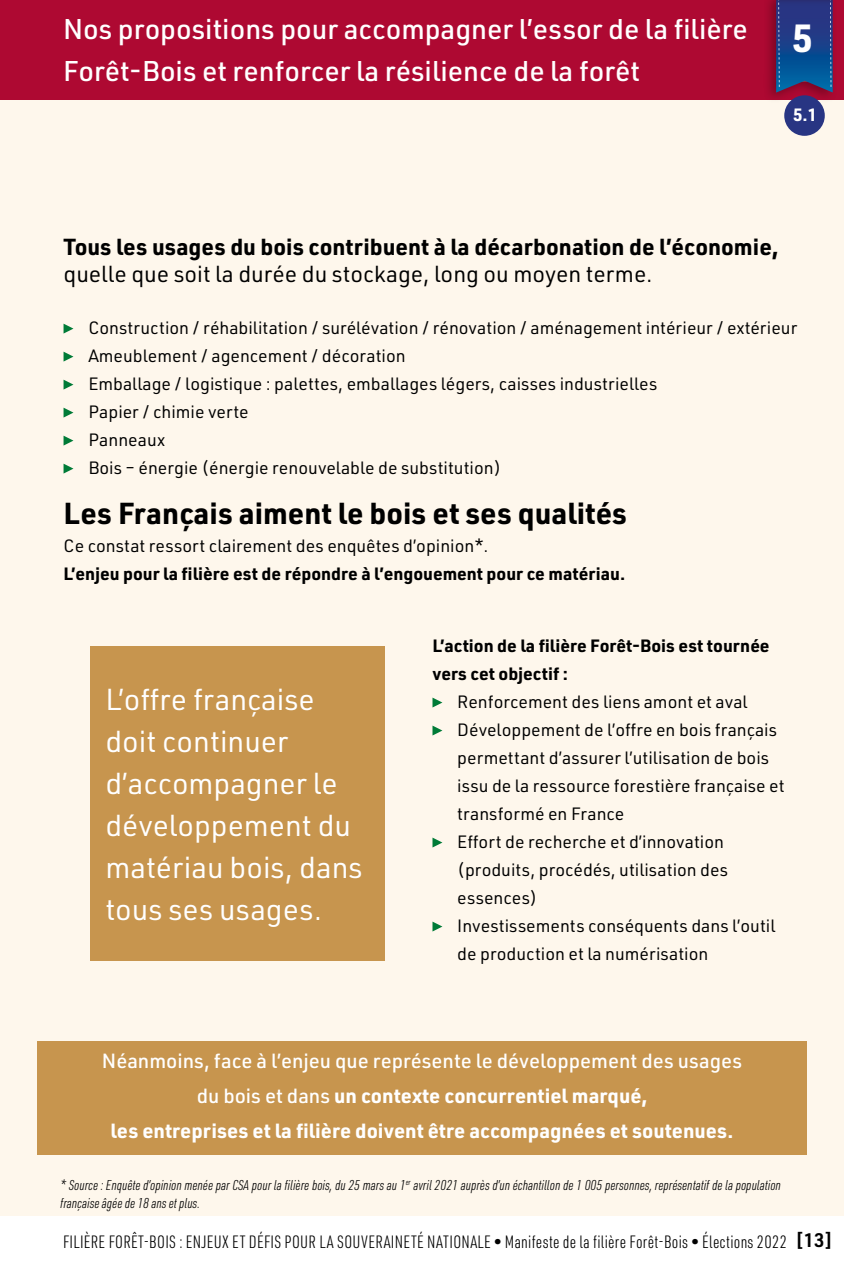
<style>
.page{position:relative;width:844px;height:1265px;background:#fff}
.page>*{position:absolute;margin:0;border:0;box-sizing:border-box;transform-origin:0 0}
.t1{font:700 38.5px "URWDIN";color:#fff}
.t2{font:29.75px/42px "URWDIN";color:#fff}
.t3{font:700 29.75px "URWDIN";color:#000}
.t4{font:500 28px/42px "URWDIN";color:#fff}
.t5{font:700 22.75px "URWDIN";color:#000}
.t6{font:22.75px "URWDIN";color:#000}
.t7{font:700 20.12px/35px "URWDIN";color:#fff;text-align:center}
.t8{font:17.5px/28px "URWDIN";color:#000}
.t9{font:700 17.5px/28px "URWDIN";color:#000}
.t10{font:300 17.5px "URWDIN Cond";letter-spacing:.015em;color:#000}
.t11{font:700 17.5px "URWDIN";color:#fff}
.t12{font:italic 300 14px/18.4px "URWDIN Cond";color:#000}
.s1{font-weight:500}
.s2{font-family:"URWDIN";font-weight:600;font-size:19.25px}
</style>
<div class="page">
<div style="left:0;top:99px;width:843px;height:1116px;background:#fef7ec"></div>
<div style="left:90px;top:647px;width:294px;height:314px;background:#c7954e"></div>
<svg style="left:63px;top:324px;width:10px;height:10px"></svg>
<svg style="left:63px;top:352px;width:10px;height:10px"></svg>
<svg style="left:63px;top:380px;width:10px;height:10px"></svg>
<svg style="left:63px;top:408px;width:10px;height:10px"></svg>
<svg style="left:63px;top:436px;width:10px;height:10px"></svg>
<svg style="left:63px;top:464px;width:10px;height:10px"></svg>
<svg style="left:432px;top:698px;width:10px;height:9px"></svg>
<svg style="left:432px;top:726px;width:10px;height:9px"></svg>
<svg style="left:432px;top:838px;width:10px;height:9px"></svg>
<svg style="left:432px;top:922px;width:10px;height:9px"></svg>
<div style="left:0;top:0;width:843px;height:99px;background:#ae0932"></div>
<div style="left:762px;top:0;width:76px;height:104px;background:#000;opacity:.3"></div>
<svg style="left:776px;top:0;width:56px;height:93px"></svg>
<div style="left:784px;top:95px;width:40px;height:41px;background:#283583;border-radius:50%"></div>
<div style="left:37px;top:1041px;width:769px;height:113px;background:#c7954e"></div>
<h3 class="t4" style="left:63px;top:7px;width:686px">Nos propositions pour accompagner l’essor de la filière<br>Forêt-Bois et renforcer la résilience de la forêt</h3>
<h1 class="t1" style="left:791px;top:12px;width:22px">5</h1>
<p class="t11" style="left:793px;top:103px;width:26px">5.1</p>
<h3 class="t5" style="left:63px;top:231px;width:716px">Tous les usages du bois contribuent à la décarbonation de l’économie,</h3>
<h3 class="t6" style="left:63px;top:259px;width:590px">quelle que soit la durée du stockage, long ou moyen terme.</h3>
<p class="t8" style="left:88px;top:313px;width:710px">Construction / réhabilitation / surélévation / rénovation / aménagement intérieur / extérieur Ameublement / agencement / décoration<br>Emballage / logistique : palettes, emballages légers, caisses industrielles<br>Papier / chimie verte<br>Panneaux<br>Bois – énergie (énergie renouvelable de substitution)</p>
<h2 class="t3" style="left:63px;top:493px;width:565px">Les Français aiment le bois et ses qualités</h2>
<p class="t8" style="left:63px;top:531px;width:426px">Ce constat ressort clairement des enquêtes d’opinion*.</p>
<p class="t9" style="left:63px;top:559px;width:563px">L’enjeu pour la filière est de répondre à l’engouement pour ce matériau.</p>
<h2 class="t2" style="left:105px;top:677px;width:259px">L’offre française doit continuer d’accompagner le développement du matériau bois, dans tous ses usages.</h2>
<p class="t9" style="left:432px;top:630px;width:338px">L’action de la filière Forêt-Bois est tournée vers cet objectif :</p>
<p class="t8" style="left:457px;top:687px;width:328px">Renforcement des liens amont et aval Développement de l’offre en bois français permettant d’assurer l’utilisation de bois issu de la ressource forestière française et transformé en France<br>Effort de recherche et d’innovation (produits, procédés, utilisation des essences)<br>Investissements conséquents dans l’outil de production et la numérisation</p>
<p class="t7" style="left:102px;top:1043px;width:641px"><span class="s1">Néanmoins, face à l’enjeu que représente le développement des usages du bois et dans</span> un contexte concurrentiel marqué,<br>les entreprises et la filière doivent être accompagnées et soutenues.</p>
<p class="t12" style="left:60px;top:1175px;width:722px">* Source : Enquête d’opinion menée par CSA pour la filière bois, du 25 mars au 1<sup>er</sup> avril 2021 auprès d’un échantillon de 1 005 personnes, représentatif de la population française âgée de 18 ans et plus.</p>
<p class="t10" style="left:63px;top:1230px;width:771px">FILIÈRE FORÊT-BOIS : ENJEUX ET DÉFIS POUR LA SOUVERAINETÉ NATIONALE • Manifeste de la filière Forêt-Bois • Élections 2022 <span class="s2">[13]</span></p>
</div>
